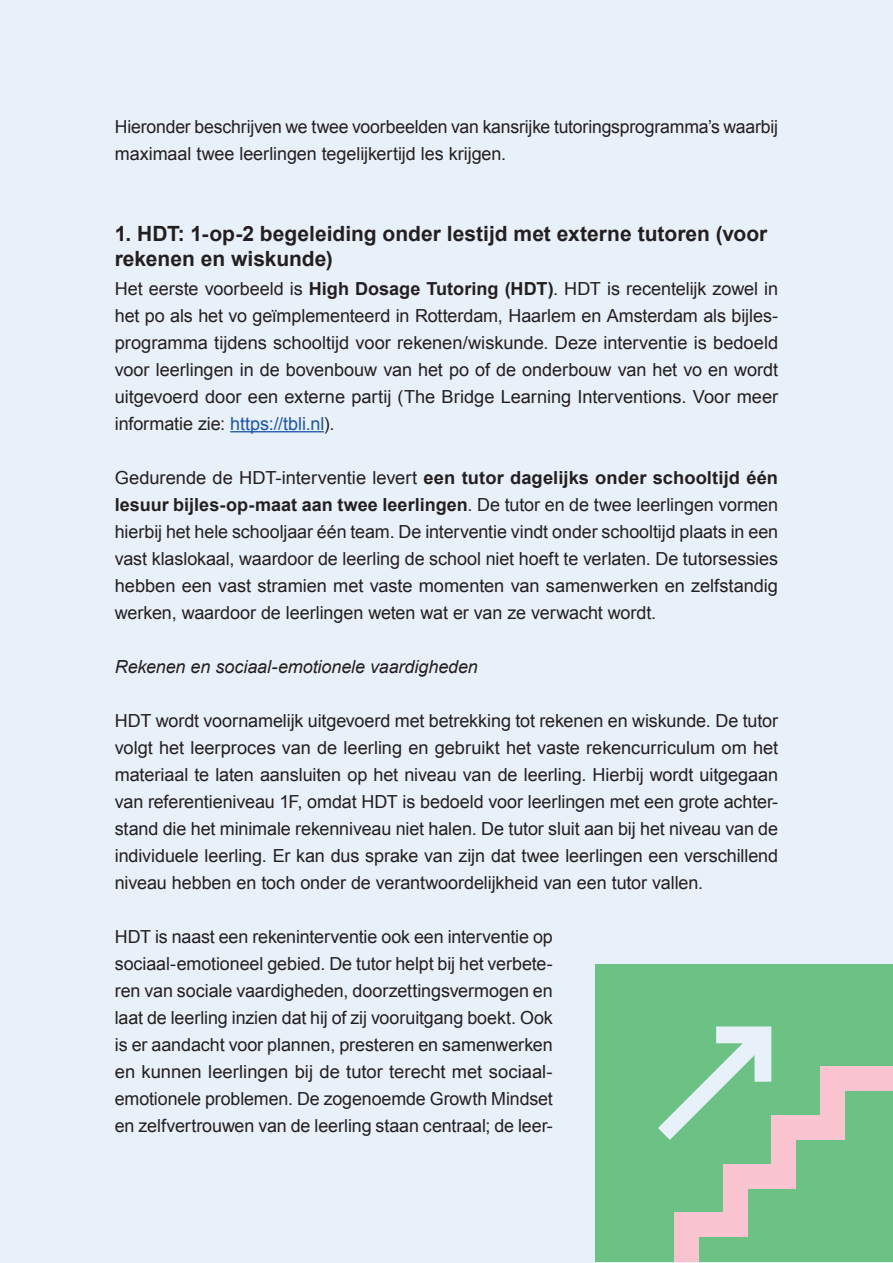
<style>
.page{position:relative;width:893px;height:1263px;background:#e8f0f9}
.page>*{position:absolute;margin:0;border:0;box-sizing:border-box;transform-origin:0 0}
.Sub-Subheader_not_nu{font:700 21px/25.2px "Arial";color:#231f20}
._1_column{font:18px/27px "Arial";letter-spacing:-.005em;color:#231f20;text-align:justify}
._1_column-2{font:italic 18px "Arial";letter-spacing:-.005em;color:#231f20}
.s1{font-weight:700}
.s2{color:#1c55a5}
</style>
<div class="page">
<hr style="left:230px;top:431px;width:94px;height:1px;background:#1c55a5">
<div style="left:595px;top:964px;width:298px;height:297px;background:#6cc284"></div>
<div style="left:674px;top:1237px;width:24px;height:24px;background:#f9c4cf"></div>
<div style="left:674px;top:1212px;width:24px;height:25px;background:#f9c4cf"></div>
<div style="left:698px;top:1212px;width:25px;height:25px;background:#f9c4cf"></div>
<div style="left:723px;top:1212px;width:24px;height:25px;background:#f9c4cf"></div>
<div style="left:723px;top:1188px;width:24px;height:24px;background:#f9c4cf"></div>
<div style="left:723px;top:1164px;width:24px;height:24px;background:#f9c4cf"></div>
<div style="left:747px;top:1164px;width:24px;height:24px;background:#f9c4cf"></div>
<div style="left:771px;top:1164px;width:25px;height:24px;background:#f9c4cf"></div>
<div style="left:771px;top:1140px;width:25px;height:24px;background:#f9c4cf"></div>
<div style="left:771px;top:1115px;width:25px;height:25px;background:#f9c4cf"></div>
<div style="left:796px;top:1115px;width:24px;height:25px;background:#f9c4cf"></div>
<div style="left:820px;top:1115px;width:24px;height:25px;background:#f9c4cf"></div>
<div style="left:820px;top:1091px;width:24px;height:24px;background:#f9c4cf"></div>
<div style="left:820px;top:1067px;width:24px;height:24px;background:#f9c4cf"></div>
<div style="left:844px;top:1067px;width:25px;height:24px;background:#f9c4cf"></div>
<div style="left:869px;top:1067px;width:24px;height:24px;background:#f9c4cf"></div>
<svg style="left:658px;top:1026px;width:114px;height:114px"></svg>
<p class="_1_column" style="left:115px;top:113px;width:665px">Hieronder beschrijven we twee voorbeelden van kansrijke tutoringsprogramma’s waarbij maximaal twee leerlingen tegelijkertijd les krijgen.</p>
<p class="Sub-Subheader_not_nu" style="left:115px;top:222px;width:654px">1. HDT: 1-op-2 begeleiding onder lestijd met externe tutoren (voor rekenen en wiskunde)</p>
<p class="_1_column" style="left:115px;top:275px;width:665px">Het eerste voorbeeld is <span class="s1">High Dosage Tutoring (HDT)</span>. HDT is recentelijk zowel in het po als het vo geïmplementeerd in Rotterdam, Haarlem en Amsterdam als bijles&shy;programma tijdens schooltijd voor rekenen/wiskunde. Deze interventie is bedoeld voor leerlingen in de bovenbouw van het po of de onderbouw van het vo en wordt uitgevoerd door een externe partij (The Bridge Learning Interventions. Voor meer informatie zie: <span class="s2">https://tbli.nl</span>).</p>
<p class="_1_column" style="left:115px;top:464px;width:665px">Gedurende de HDT-interventie levert <span class="s1">een tutor dagelijks onder schooltijd één lesuur bijles-op-maat aan twee leerlingen</span>. De tutor en de twee leerlingen vormen hierbij het hele schooljaar één team. De interventie vindt onder schooltijd plaats in een vast klaslokaal, waardoor de leerling de school niet hoeft te verlaten. De tutorsessies hebben een vast stramien met vaste momenten van samenwerken en zelfstandig werken, waardoor de leerlingen weten wat er van ze verwacht wordt.</p>
<p class="_1_column-2" style="left:115px;top:655px;width:365px">Rekenen en sociaal-emotionele vaardigheden</p>
<p class="_1_column" style="left:115px;top:707px;width:665px">HDT wordt voornamelijk uitgevoerd met betrekking tot rekenen en wiskunde. De tutor volgt het leerproces van de leerling en gebruikt het vaste rekencurriculum om het materiaal te laten aansluiten op het niveau van de leerling. Hierbij wordt uitgegaan van referentieniveau 1F, omdat HDT is bedoeld voor leerlingen met een grote achter&shy;stand die het minimale rekenniveau niet halen. De tutor sluit aan bij het niveau van de individuele leerling. Er kan dus sprake van zijn dat twee leerlingen een verschillend niveau hebben en toch onder de verantwoordelijkheid van een tutor vallen.</p>
<p class="_1_column" style="left:115px;top:923px;width:440px">HDT is naast een rekeninterventie ook een interventie op sociaal-emotioneel gebied. De tutor helpt bij het verbete&shy;ren van sociale vaardigheden, doorzettingsvermogen en laat de leerling inzien dat hij of zij vooruitgang boekt. Ook is er aandacht voor plannen, presteren en samenwerken en kunnen leerlingen bij de tutor terecht met sociaal&shy;emotionele problemen. De zogenoemde Growth Mindset en zelfvertrouwen van de leerling staan centraal; de leer-</p>
</div>
